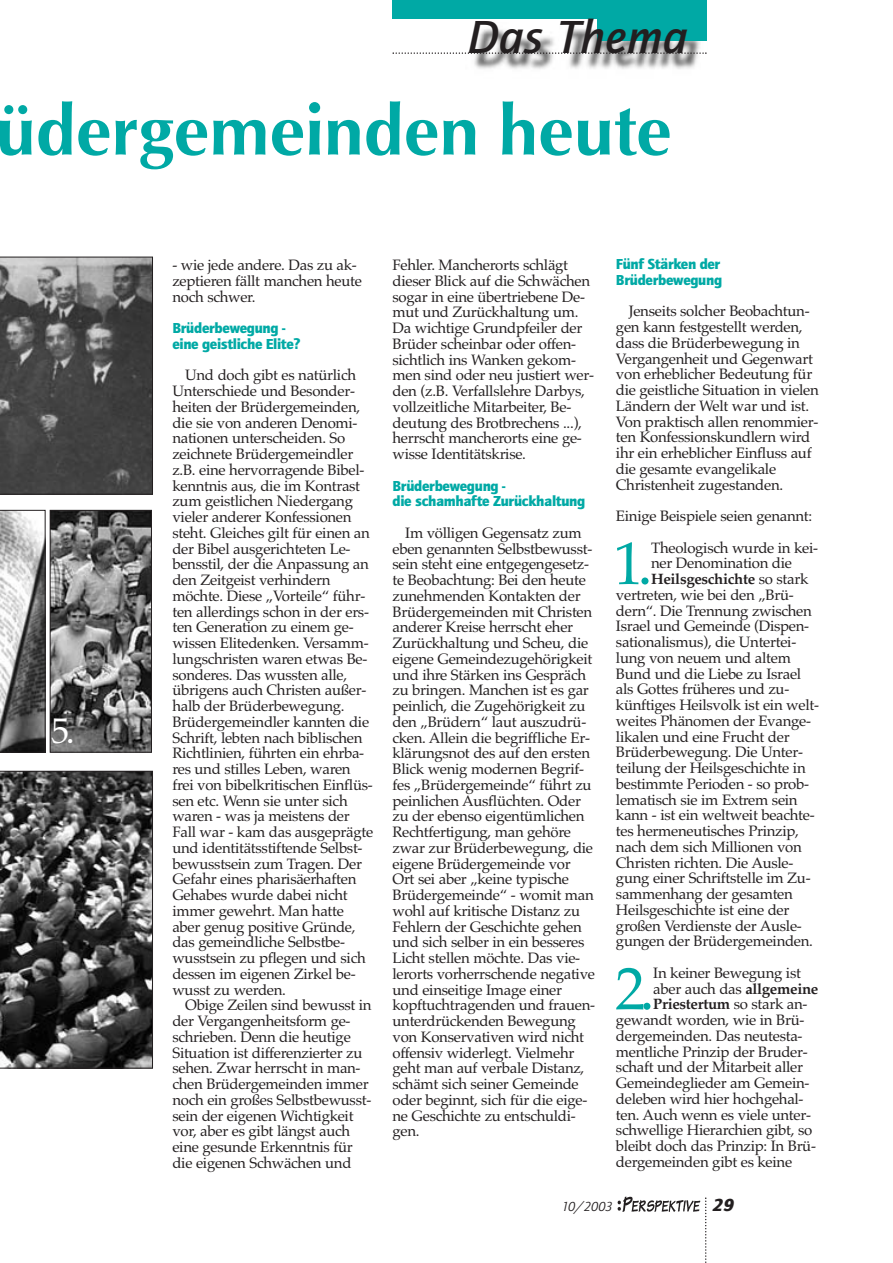
<style>
.page{position:relative;width:893px;height:1263px;background:#fff}
.page>*{position:absolute;margin:0;border:0;box-sizing:border-box;transform-origin:0 0}
.t1{font:500 72px "Optus T";letter-spacing:-.01em;color:#00a9a5}
.t2{font:60.3px "Palatino";color:#00a9a5}
.t3{font:italic 700 48px "Quay Itc T";letter-spacing:.015em;color:#231f20}
.t4{font:36px "Palatino";color:#fff}
.t5{font:italic 900 18px "Quay Itc T";color:#231f20}
.t6{font:15px/15.8px "Palatino";letter-spacing:-.02em;color:#231f20}
.t7{font:900 15px/15.8px "Quay Itc T";letter-spacing:-.025em;color:#00a9a5}
.t8{font:700 15px "Palatino";letter-spacing:-.02em;color:#231f20}
.t9{font:italic 13.5px "Quay Itc T";color:#231f20}
.s1{font-weight:400}
.s2{font-weight:700}
</style>
<div class="page">
<svg style="left:0;top:257px;width:153px;height:238px;background:#575757"></svg>
<svg style="left:705px;top:1198px;width:1px;height:65px"></svg>
<img style="left:618px;top:1196px;width:83px;height:16px">
<img style="left:474px;top:23px;width:233px;height:46px">
<div style="left:597px;top:0;width:109px;height:41px;background:#00a9a5"></div>
<div style="left:392px;top:0;width:314px;height:18px;background:#00a9a5"></div>
<svg style="left:392px;top:52px;width:314px;height:2px"></svg>
<svg style="left:0;top:771px;width:153px;height:298px;background:#505050"></svg>
<svg style="left:0;top:510px;width:46px;height:243px;background:#929191"></svg>
<img style="left:52px;top:512px;width:98px;height:239px">
<div style="left:50px;top:510px;width:102px;height:243px;border:1px solid #231f20"></div>
<h3 class="t3" style="left:467px;top:17px;width:222px">Das Thema</h3>
<h1 class="t1" style="left:-5px;top:101px;width:678px">üdergemeinden heute</h1>
<h3 class="t4" style="left:51px;top:717px;width:25px">5.</h3>
<p class="t6" style="left:172px;top:259px;width:191px">- wie jede andere. Das zu ak&shy;zeptieren fällt manchen heute noch schwer.</p>
<p class="t7" style="left:172px;top:321px;width:130px">Brüderbewegung - eine geistliche Elite?</p>
<p class="t6" style="left:172px;top:369px;width:202px;text-indent:13px">Und doch gibt es natürlich<br>Unterschiede und Besonder&shy;heiten der Brüdergemeinden, die sie von anderen Denomi&shy;nationen unterscheiden. So zeichnete Brüdergemeindler z.B. eine hervorragende Bibel&shy;kenntnis aus, die im Kontrast zum geistlichen Niedergang vieler anderer Konfessionen steht. Gleiches gilt für einen an der Bibel ausgerichteten Le&shy;bensstil, der die Anpassung an den Zeitgeist verhindern möchte. Diese „Vorteile“ führ&shy;ten allerdings schon in der ers&shy;ten Generation zu einem ge&shy;wissen Elitedenken. Versamm&shy;lungschristen waren etwas Be&shy;sonderes. Das wussten alle, übrigens auch Christen außer&shy;halb der Brüderbewegung.<br>Brüdergemeindler kannten die<br>Schrift, lebten nach biblischen<br>Richtlinien, führten ein ehrba&shy;res und stilles Leben, waren frei von bibelkritischen Einflüs&shy;sen etc. Wenn sie unter sich waren - was ja meistens der<br>Fall war - kam das ausgeprägte und identitätsstiftende Selbst&shy;bewusstsein zum Tragen. Der<br>Gefahr eines pharisäerhaften<br>Gehabes wurde dabei nicht immer gewehrt. Man hatte aber genug positive Gründe, das gemeindliche Selbstbe&shy;wusstsein zu pflegen und sich dessen im eigenen Zirkel be&shy;wusst zu werden.</p>
<p class="t6" style="left:172px;top:999px;width:201px;text-indent:13px">Obige Zeilen sind bewusst in der Vergangenheitsform ge&shy;schrieben. Denn die heutige<br>Situation ist differenzierter zu sehen. Zwar herrscht in man&shy;chen Brüdergemeinden immer noch ein großes Selbstbewusst&shy;sein der eigenen Wichtigkeit vor, aber es gibt längst auch eine gesunde Erkenntnis für die eigenen Schwächen und</p>
<p class="t6" style="left:392px;top:259px;width:203px">Fehler. Mancherorts schlägt dieser Blick auf die Schwächen sogar in eine übertriebene De&shy;mut und Zurückhaltung um.<br>Da wichtige Grundpfeiler der<br>Brüder scheinbar oder offen&shy;sichtlich ins Wanken gekom&shy;men sind oder neu justiert wer&shy;den (z.B. Verfallslehre Darbys, vollzeitliche Mitarbeiter, Be&shy;deutung des Brotbrechens ...), herrscht mancherorts eine ge&shy;wisse Identitätskrise.</p>
<p class="t7" style="left:392px;top:479px;width:194px">Brüderbewegung -<br>die schamhafte Zurückhaltung</p>
<p class="t6" style="left:392px;top:527px;width:204px;text-indent:13px">Im völligen Gegensatz zum eben genannten Selbstbewusst&shy;sein steht eine entgegengesetz&shy;te Beobachtung: Bei den heute zunehmenden Kontakten der<br>Brüdergemeinden mit Christen anderer Kreise herrscht eher<br>Zurückhaltung und Scheu, die eigene Gemeindezugehörigkeit und ihre Stärken ins Gespräch zu bringen. Manchen ist es gar peinlich, die Zugehörigkeit zu den „Brüdern“ laut auszudrü&shy;cken. Allein die begriffliche Er&shy;klärungsnot des auf den ersten<br>Blick wenig modernen Begrif&shy;fes „Brüdergemeinde“ führt zu peinlichen Ausflüchten. Oder zu der ebenso eigentümlichen<br>Rechtfertigung, man gehöre zwar zur Brüderbewegung, die eigene Brüdergemeinde vor<br>Ort sei aber „keine typische<br>Brüdergemeinde“ - womit man wohl auf kritische Distanz zu<br>Fehlern der Geschichte gehen und sich selber in ein besseres<br>Licht stellen möchte. Das vie&shy;lerorts vorherrschende negative und einseitige Image einer kopftuchtragenden und frauen&shy;unterdrückenden Bewegung von Konservativen wird nicht offensiv widerlegt. Vielmehr geht man auf verbale Distanz, schämt sich seiner Gemeinde oder beginnt, sich für die eige&shy;ne Geschichte zu entschuldi&shy;gen.</p>
<p class="t7" style="left:616px;top:258px;width:108px">Fünf Stärken der<br>Brüderbewegung</p>
<p class="t6" style="left:616px;top:305px;width:204px;text-indent:13px">Jenseits solcher Beobachtun&shy;gen kann festgestellt werden, dass die Brüderbewegung in<br>Vergangenheit und Gegenwart von erheblicher Bedeutung für die geistliche Situation in vielen<br>Ländern der Welt war und ist.<br>Von praktisch allen renommier&shy;ten Konfessionskundlern wird ihr ein erheblicher Einfluss auf die gesamte evangelikale<br>Christenheit zugestanden.</p>
<p class="t6" style="left:616px;top:510px;width:198px">Einige Beispiele seien genannt:</p>
<h2 class="t2" style="left:613px;top:540px;width:41px">1.</h2>
<p class="t6" style="left:651px;top:541px;width:168px">Theologisch wurde in kei-</p>
<p class="t6" style="left:651px;top:557px;width:142px">ner Denomination die</p>
<p class="t8" style="left:651px;top:573px;width:159px">Heilsgeschichte <span class="s1">so stark</span></p>
<p class="t6" style="left:616px;top:589px;width:179px">vertreten, wie bei den „Brü-</p>
<p class="t6" style="left:616px;top:604px;width:197px">dern“. Die Trennung zwischen</p>
<p class="t6" style="left:616px;top:620px;width:195px">Israel und Gemeinde (Dispen-</p>
<p class="t6" style="left:616px;top:636px;width:182px">sationalismus), die Untertei-</p>
<p class="t6" style="left:616px;top:652px;width:176px">lung von neuem und altem</p>
<p class="t6" style="left:616px;top:667px;width:187px">Bund und die Liebe zu Israel</p>
<p class="t6" style="left:616px;top:683px;width:175px">als Gottes früheres und zu-</p>
<p class="t6" style="left:616px;top:699px;width:205px">künftiges Heilsvolk ist ein welt-</p>
<p class="t6" style="left:616px;top:715px;width:197px">weites Phänomen der Evange-</p>
<p class="t6" style="left:616px;top:730px;width:175px">likalen und eine Frucht der</p>
<p class="t6" style="left:616px;top:746px;width:189px">Brüderbewegung. Die Unter-</p>
<p class="t6" style="left:616px;top:762px;width:191px">teilung der Heilsgeschichte in</p>
<p class="t6" style="left:616px;top:778px;width:195px">bestimmte Perioden - so prob-</p>
<p class="t6" style="left:616px;top:793px;width:183px">lematisch sie im Extrem sein</p>
<p class="t6" style="left:616px;top:809px;width:200px">kann - ist ein weltweit beachte-</p>
<p class="t6" style="left:616px;top:825px;width:184px">tes hermeneutisches Prinzip,</p>
<p class="t6" style="left:616px;top:841px;width:187px">nach dem sich Millionen von</p>
<p class="t6" style="left:616px;top:856px;width:179px">Christen richten. Die Ausle-</p>
<p class="t6" style="left:616px;top:872px;width:196px">gung einer Schriftstelle im Zu-</p>
<p class="t6" style="left:616px;top:888px;width:178px">sammenhang der gesamten</p>
<p class="t6" style="left:616px;top:904px;width:175px">Heilsgeschichte ist eine der</p>
<p class="t6" style="left:616px;top:919px;width:187px">großen Verdienste der Ausle-</p>
<p class="t6" style="left:616px;top:935px;width:199px">gungen der Brüdergemeinden.</p>
<h2 class="t2" style="left:615px;top:965px;width:41px">2.</h2>
<p class="t6" style="left:653px;top:967px;width:149px">In keiner Bewegung ist</p>
<p class="t6" style="left:653px;top:982px;width:167px">aber auch das <span class="s2">allgemeine</span></p>
<p class="t8" style="left:653px;top:999px;width:156px">Priestertum <span class="s1">so stark an-</span></p>
<p class="t6" style="left:616px;top:1014px;width:190px">gewandt worden, wie in Brü-</p>
<p class="t6" style="left:616px;top:1030px;width:188px">dergemeinden. Das neutesta-</p>
<p class="t6" style="left:616px;top:1045px;width:193px">mentliche Prinzip der Bruder-</p>
<p class="t6" style="left:616px;top:1061px;width:189px">schaft und der Mitarbeit aller</p>
<p class="t6" style="left:616px;top:1077px;width:195px">Gemeindeglieder am Gemein-</p>
<p class="t6" style="left:616px;top:1093px;width:189px">deleben wird hier hochgehal-</p>
<p class="t6" style="left:616px;top:1108px;width:196px">ten. Auch wenn es viele unter-</p>
<p class="t6" style="left:616px;top:1124px;width:198px">schwellige Hierarchien gibt, so</p>
<p class="t6" style="left:616px;top:1140px;width:202px">bleibt doch das Prinzip: In Brü-</p>
<p class="t6" style="left:616px;top:1156px;width:178px">dergemeinden gibt es keine</p>
<p class="t9" style="left:562px;top:1201px;width:53px">10/2003</p>
<p class="t5" style="left:713px;top:1198px;width:23px">29</p>
</div>
